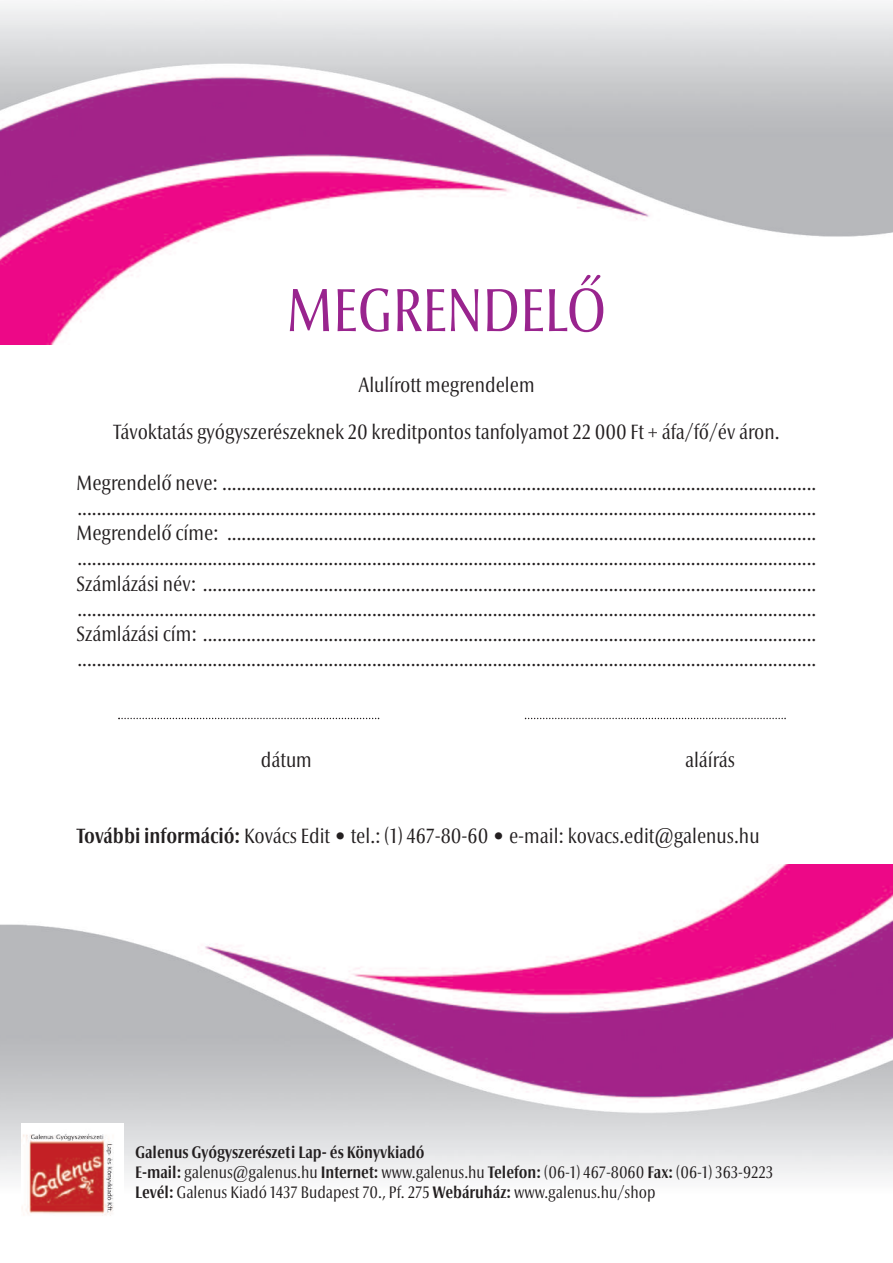
<style>
.page{position:relative;width:893px;height:1263px;background:#fff}
.page>*{position:absolute;margin:0;border:0;box-sizing:border-box;transform-origin:0 0}
.t1{font:condensed 61.5px "Optima Nova LT Pro";color:#99248e}
.t2{font:condensed 21px/25.2px "Optima Nova LT Pro";color:#231f20;text-align:justify}
.t3{font:condensed 16.95px/20.2px "Optima Nova LT Pro";color:#231f20}
.s1{font-weight:700}
</style>
<div class="page">
<img style="left:0;top:864px;width:893px;height:313px">
<img style="left:0;top:4px;width:893px;height:340px">
<img style="left:21px;top:1123px;width:103px;height:93px">
<svg style="left:525px;top:718px;width:261px;height:1px"></svg>
<svg style="left:118px;top:718px;width:261px;height:1px"></svg>
<h1 class="t1" style="left:287px;top:289px;width:321px">mEGrEndElő</h1>
<p class="t2" style="left:358px;top:374px;width:178px">alulírott megrendelem</p>
<p class="t2" style="left:113px;top:422px;width:668px">Távoktatás gyógyszerészeknek 20 kreditpontos tanfolyamot 22 000 Ft + áfa/fő/év áron.</p>
<p class="t2" style="left:77px;top:472px;width:741px">megrendelő neve: ........................................................................................................................... ......................................................................................................................................................... megrendelő címe: .......................................................................................................................... .........................................................................................................................................................<br>Számlázási név: ............................................................................................................................... .........................................................................................................................................................<br>Számlázási cím: ............................................................................................................................... .........................................................................................................................................................</p>
<p class="t2" style="left:261px;top:749px;width:52px">dátum</p>
<p class="t2" style="left:685px;top:749px;width:52px">aláírás</p>
<p class="t2" style="left:77px;top:825px;width:685px"><span class="s1">további információ:</span> Kovács Edit • tel.: (1) 467-80-60 • e-mail: kovacs.edit@galenus.hu</p>
<p class="t3" style="left:135px;top:1143px;width:640px"><span class="s1">Galenus Gyógyszerészeti Lap- és Könyvkiadó<br>E-mail:</span> galenus@galenus.hu <span class="s1">Internet:</span> www.galenus.hu <span class="s1">telefon:</span> (06-1) 467-8060 <span class="s1">Fax:</span> (06-1) 363-9223<br><span class="s1">Levél:</span> Galenus Kiadó 1437 Budapest 70., Pf. 275 <span class="s1">Webáruház:</span> www.galenus.hu/shop</p>
</div>
